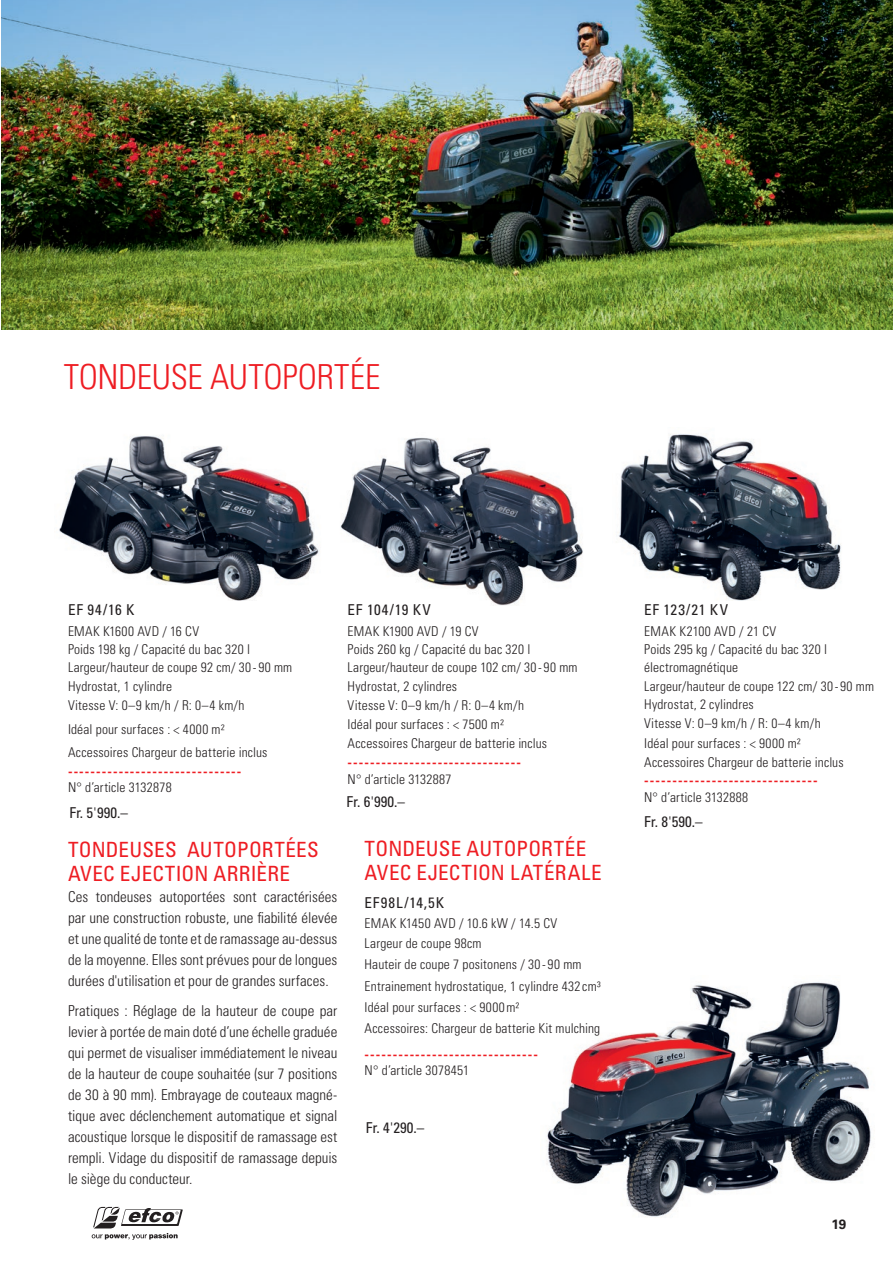
<style>
.page{position:relative;width:893px;height:1263px;background:#fff}
.page>*{position:absolute;margin:0;border:0;box-sizing:border-box;transform-origin:0 0}
._10_Seitentitel_Masc{font:300 condensed 34.5px "Univers LT Std";letter-spacing:-.01em;color:#ee1d23}
.Tabelle_Titel_Hero_e{font:condensed 21px/24px "Univers LT Pro";letter-spacing:.015em;color:#ee1d23}
.Seitetitel_EINLEITUN{font:300 condensed 15px/21px "Univers LT Std";color:#231f20;text-align:justify}
._60_Tabelle_Titel{font:condensed 15px "Univers LT Pro";letter-spacing:.025em;color:#231f20}
._60_Tabelle_Titel-2{font:condensed 15px "Univers LT Pro";letter-spacing:.055em;color:#231f20}
._66_Tabelle_Text{font:300 condensed 13.5px "Univers LT Std";letter-spacing:.015em;color:#231f20}
._66_Tabelle_Text-2{font:700 13.5px/16.5px "Univers LT Std";color:#ee1d23}
.t1{font:700 13.5px "Univers LT Std";color:#231f20}
.s1{font-weight:300;font-stretch:condensed;color:#231f20}
</style>
<div class="page">
<svg style="left:92px;top:1206px;width:91px;height:34px"></svg>
<img style="left:340px;top:437px;width:243px;height:169px">
<img style="left:618px;top:434px;width:223px;height:166px">
<img style="left:59px;top:436px;width:260px;height:164px">
<img style="left:1px;top:0;width:892px;height:330px">
<img style="left:546px;top:982px;width:325px;height:235px">
<p class="_10_Seitentitel_Masc" style="left:64px;top:356px;width:318px">TONDEUSE AUTOPORTÉE</p>
<p class="_60_Tabelle_Titel" style="left:68px;top:601px;width:68px">EF 94/16 K</p>
<p class="_66_Tabelle_Text" style="left:68px;top:623px;width:133px">EMAK K1600 AVD / 16 CV</p>
<p class="_66_Tabelle_Text" style="left:68px;top:641px;width:184px">Poids 198 kg / Capacité du bac 320 l</p>
<p class="_66_Tabelle_Text" style="left:68px;top:659px;width:226px">Largeur/hauteur de coupe 92 cm/ 30 - 90 mm</p>
<p class="_66_Tabelle_Text" style="left:68px;top:678px;width:106px">Hydrostat, 1 cylindre</p>
<p class="_66_Tabelle_Text" style="left:68px;top:697px;width:178px">Vitesse V: 0–9 km/h / R: 0–4 km/h</p>
<p class="_66_Tabelle_Text" style="left:68px;top:721px;width:158px">Idéal pour surfaces : &lt; 4000 m²</p>
<p class="_66_Tabelle_Text" style="left:68px;top:744px;width:201px">Accessoires Chargeur de batterie inclus</p>
<p class="_66_Tabelle_Text-2" style="left:68px;top:763px;width:175px">-------------------------------<br><span class="s1">N° d’article 3132878</span></p>
<p class="_60_Tabelle_Titel" style="left:69px;top:803px;width:60px">Fr. 5'990.–</p>
<p class="Tabelle_Titel_Hero_e" style="left:68px;top:837px;width:252px">TONDEUSES AUTOPORTÉES<br>AVEC EJECTION ARRIÈRE</p>
<p class="Seitetitel_EINLEITUN" style="left:68px;top:886px;width:271px">Ces tondeuses autoportées sont caractérisées par une construction robuste, une fiabilité élevée et une qualité de tonte et de ramassage au-dessus de la moyenne. Elles sont prévues pour de longues durées d'utilisation et pour de grandes surfaces.</p>
<p class="Seitetitel_EINLEITUN" style="left:68px;top:1000px;width:271px">Pratiques : Réglage de la hauteur de coupe par levier à portée de main doté d’une échelle graduée qui permet de visualiser immédiatement le niveau de la hauteur de coupe souhaitée (sur 7 positions de 30 à 90 mm). Embrayage de couteaux magné&shy;tique avec déclenchement automatique et signal acoustique lorsque le dispositif de ramassage est rempli. Vidage du dispositif de ramassage depuis le siège du conducteur.</p>
<p class="_60_Tabelle_Titel" style="left:348px;top:601px;width:85px">EF 104/19 KV</p>
<p class="_66_Tabelle_Text" style="left:348px;top:623px;width:132px">EMAK K1900 AVD / 19 CV</p>
<p class="_66_Tabelle_Text" style="left:348px;top:641px;width:184px">Poids 260 kg / Capacité du bac 320 l</p>
<p class="_66_Tabelle_Text" style="left:348px;top:659px;width:231px">Largeur/hauteur de coupe 102 cm/ 30 - 90 mm</p>
<p class="_66_Tabelle_Text" style="left:348px;top:678px;width:111px">Hydrostat, 2 cylindres</p>
<p class="_66_Tabelle_Text" style="left:348px;top:697px;width:178px">Vitesse V: 0–9 km/h / R: 0–4 km/h</p>
<p class="_66_Tabelle_Text" style="left:348px;top:716px;width:158px">Idéal pour surfaces : &lt; 7500 m²</p>
<p class="_66_Tabelle_Text" style="left:348px;top:735px;width:201px">Accessoires Chargeur de batterie inclus</p>
<p class="_66_Tabelle_Text-2" style="left:348px;top:754px;width:175px">-------------------------------<br><span class="s1">N° d’article 3132887</span></p>
<p class="_60_Tabelle_Titel" style="left:347px;top:792px;width:60px">Fr. 6'990.–</p>
<p class="Tabelle_Titel_Hero_e" style="left:365px;top:836px;width:239px">TONDEUSE AUTOPORTÉE<br>AVEC EJECTION LATÉRALE</p>
<p class="_60_Tabelle_Titel-2" style="left:365px;top:893px;width:81px">EF98L/14,5K</p>
<p class="_66_Tabelle_Text" style="left:365px;top:915px;width:194px">EMAK K1450 AVD / 10.6 kW / 14.5 CV</p>
<p class="_66_Tabelle_Text" style="left:365px;top:935px;width:118px">Largeur de coupe 98cm</p>
<p class="_66_Tabelle_Text" style="left:365px;top:956px;width:218px">Hauteir de coupe 7 positonens / 30 - 90 mm</p>
<p class="_66_Tabelle_Text" style="left:365px;top:978px;width:238px">Entrainement hydrostatique, 1 cylindre 432 cm³</p>
<p class="_66_Tabelle_Text" style="left:365px;top:999px;width:156px">Idéal pour surfaces : &lt; 9000m²</p>
<p class="_66_Tabelle_Text" style="left:365px;top:1020px;width:237px">Accessoires: Chargeur de batterie Kit mulching</p>
<p class="_66_Tabelle_Text-2" style="left:365px;top:1046px;width:175px">-------------------------------<br><span class="s1">N° d’article 3078451</span></p>
<p class="_60_Tabelle_Titel" style="left:366px;top:1118px;width:60px">Fr. 4'290.–</p>
<p class="_60_Tabelle_Titel" style="left:644px;top:601px;width:85px">EF 123/21 KV</p>
<p class="_66_Tabelle_Text" style="left:644px;top:623px;width:134px">EMAK K2100 AVD / 21 CV</p>
<p class="_66_Tabelle_Text" style="left:644px;top:641px;width:184px">Poids 295 kg / Capacité du bac 320 l</p>
<p class="_66_Tabelle_Text" style="left:644px;top:659px;width:95px">électromagnétique</p>
<p class="_66_Tabelle_Text" style="left:644px;top:678px;width:231px">Largeur/hauteur de coupe 122 cm/ 30 - 90 mm</p>
<p class="_66_Tabelle_Text" style="left:644px;top:696px;width:111px">Hydrostat, 2 cylindres</p>
<p class="_66_Tabelle_Text" style="left:644px;top:715px;width:178px">Vitesse V: 0–9 km/h / R: 0–4 km/h</p>
<p class="_66_Tabelle_Text" style="left:644px;top:735px;width:158px">Idéal pour surfaces : &lt; 9000 m²</p>
<p class="_66_Tabelle_Text" style="left:644px;top:754px;width:201px">Accessoires Chargeur de batterie inclus</p>
<p class="_66_Tabelle_Text-2" style="left:644px;top:772px;width:175px">-------------------------------<br><span class="s1">N° d’article 3132888</span></p>
<p class="_60_Tabelle_Titel" style="left:644px;top:812px;width:60px">Fr. 8'590.–</p>
<p class="t1" style="left:831px;top:1216px;width:16px">19</p>
</div>
